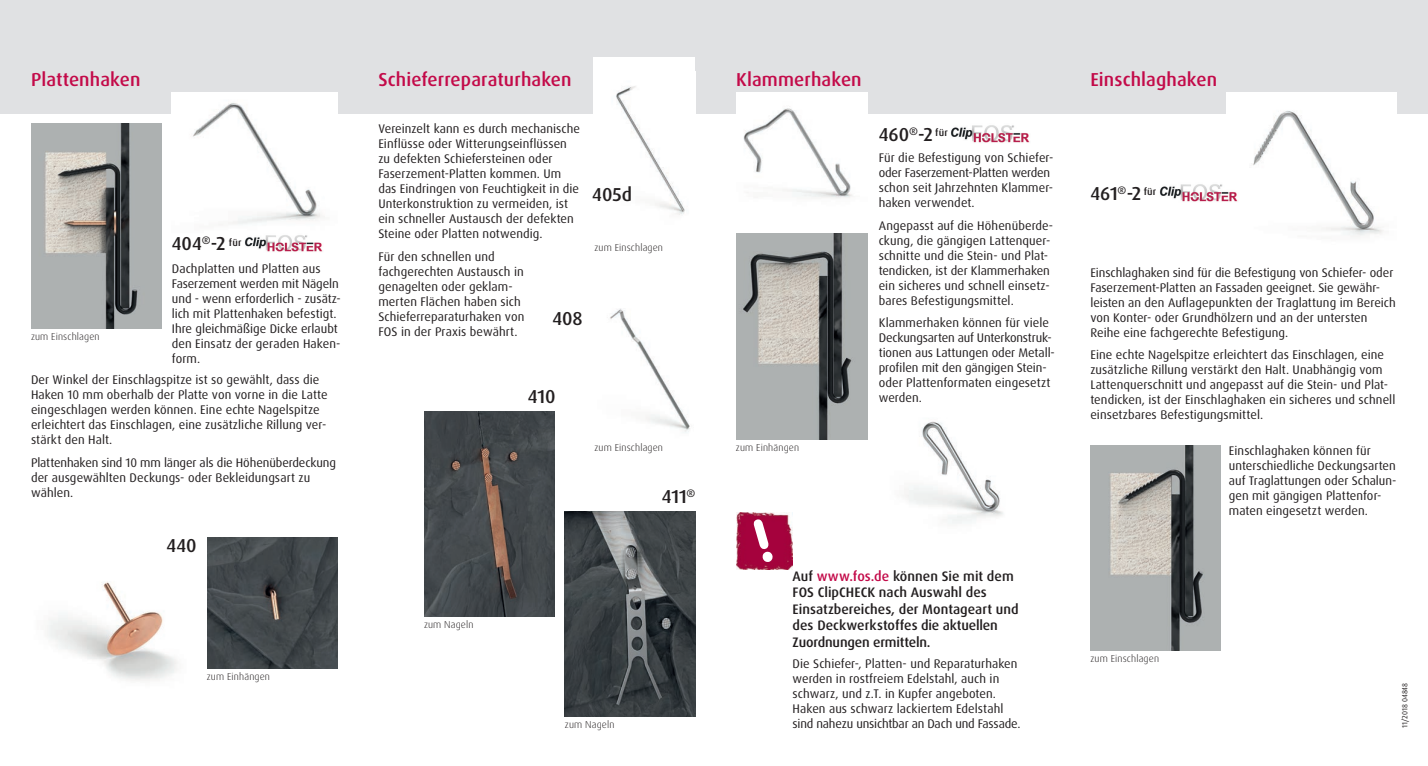
<style>
.page{position:relative;width:1428px;height:766px;background:#fff}
.page>*{position:absolute;margin:0;border:0;box-sizing:border-box;transform-origin:0 0}
.t1{font:500 18.75px "Dax OT";letter-spacing:.005em;color:#c30a49}
.t2{font:500 18.75px "Dax OT";color:#231f20}
.t3{font:500 13.75px/16.5px "Dax OT";color:#231f20}
.t4{font:12.5px/15px "Dax OT";letter-spacing:.005em;color:#231f20}
.t5{font:300 10px "Dax OT";letter-spacing:.015em;color:#231f20}
.t6{font:7.5px "Dax OT";color:#231f20}
.s1{color:#c30a49}
</style>
<div class="page">
<div style="left:0;top:0;width:1428px;height:113px;background:#e0e1e3"></div>
<img style="left:1227px;top:92px;width:169px;height:145px">
<img style="left:736px;top:92px;width:131px;height:106px">
<img style="left:903px;top:421px;width:100px;height:103px">
<img style="left:565px;top:511px;width:130px;height:205px">
<img style="left:610px;top:308px;width:80px;height:125px">
<img style="left:424px;top:411px;width:130px;height:205px">
<img style="left:31px;top:123px;width:130px;height:205px">
<img style="left:207px;top:537px;width:131px;height:131px">
<img style="left:736px;top:234px;width:131px;height:205px">
<div style="left:594px;top:57px;width:101px;height:182px;background:#fff"></div>
<img style="left:616px;top:86px;width:69px;height:129px">
<img style="left:736px;top:512px;width:57px;height:57px">
<svg style="left:754px;top:519px;width:19px;height:43px"></svg>
<img style="left:172px;top:92px;width:166px;height:133px">
<img style="left:47px;top:581px;width:131px;height:100px">
<img style="left:1090px;top:445px;width:131px;height:205px">
<img style="left:245px;top:235px;width:78px;height:17px">
<img style="left:951px;top:125px;width:79px;height:18px">
<img style="left:1160px;top:182px;width:79px;height:20px">
<h1 class="t1" style="left:31px;top:67px;width:111px">Plattenhaken</h1>
<h1 class="t1" style="left:378px;top:67px;width:195px">Schieferreparaturhaken</h1>
<h1 class="t1" style="left:736px;top:67px;width:127px">Klammerhaken</h1>
<h1 class="t1" style="left:1090px;top:67px;width:128px">Einschlaghaken</h1>
<p class="t4" style="left:378px;top:122px;width:203px">Vereinzelt kann es durch mechanische Einflüsse oder Witterungseinflüssen zu defekten Schiefersteinen oder Faserzement-Platten kommen. Um das Eindringen von Feuchtigkeit in die Unterkonstruktion zu vermeiden, ist ein schneller Austausch der defekten Steine oder Platten notwendig.</p>
<p class="t4" style="left:378px;top:250px;width:147px">Für den schnellen und fachgerechten Austausch in genagelten oder geklam&shy;merten Flächen haben sich<br>Schieferreparaturhaken von<br>FOS in der Praxis bewährt.</p>
<h1 class="t2" style="left:879px;top:122px;width:70px">460<sup>®</sup>-2 <sup>für</sup></h1>
<p class="t4" style="left:879px;top:150px;width:176px">Für die Befestigung von Schiefer&shy;oder Faserzement-Platten werden schon seit Jahrzehnten Klammer&shy;haken verwendet.</p>
<p class="t4" style="left:879px;top:218px;width:176px">Angepasst auf die Höhenüberde&shy;ckung, die gängigen Lattenquer&shy;schnitte und die Stein- und Plat&shy;tendicken, ist der Klammerhaken ein sicheres und schnell einsetz&shy;bares Befestigungsmittel.</p>
<p class="t4" style="left:879px;top:315px;width:178px">Klammerhaken können für viele<br>Deckungsarten auf Unterkonstruk&shy;tionen aus Lattungen oder Metall&shy;profilen mit den gängigen Stein&shy;oder Plattenformaten eingesetzt werden.</p>
<h1 class="t2" style="left:1090px;top:181px;width:67px">461<sup>®</sup>-2 <sup>für</sup></h1>
<h1 class="t2" style="left:592px;top:182px;width:41px">405d</h1>
<h1 class="t2" style="left:172px;top:232px;width:71px">404<sup>®</sup>-2 <sup>für</sup></h1>
<p class="t5" style="left:594px;top:241px;width:70px">zum Einschlagen</p>
<p class="t4" style="left:172px;top:261px;width:171px">Dachplatten und Platten aus<br>Faserzement werden mit Nägeln und - wenn erforderlich - zusätz&shy;lich mit Plattenhaken befestigt.<br>Ihre gleichmäßige Dicke erlaubt den Einsatz der geraden Haken&shy;form.</p>
<p class="t4" style="left:1090px;top:265px;width:307px">Einschlaghaken sind für die Befestigung von Schiefer- oder Faserzement-Platten an Fassaden geeignet. Sie gewähr&shy;leisten an den Auflagepunkten der Traglattung im Bereich von Konter- oder Grundhölzern und an der untersten Reihe eine fachgerechte Befestigung.</p>
<h1 class="t2" style="left:553px;top:306px;width:32px">408</h1>
<p class="t5" style="left:31px;top:330px;width:70px">zum Einschlagen</p>
<p class="t4" style="left:1090px;top:347px;width:306px">Eine echte Nagelspitze erleichtert das Einschlagen, eine zusätzliche Rillung verstärkt den Halt. Unabhängig vom Lattenquerschnitt und angepasst auf die Stein- und Plat&shy;tendicken, ist der Einschlaghaken ein sicheres und schnell einsetzbares Befestigungsmittel.</p>
<p class="t4" style="left:1229px;top:443px;width:169px">Einschlaghaken können für unterschiedliche Deckungsarten auf Traglattungen oder Schalun&shy;gen mit gängigen Plattenfor&shy;maten eingesetzt werden.</p>
<p class="t4" style="left:31px;top:372px;width:298px">Der Winkel der Einschlagspitze ist so gewählt, dass die Haken 10 mm oberhalb der Platte von vorne in die Latte eingeschlagen werden können. Eine echte Nagelspitze erleichtert das Einschlagen, eine zusätzliche Rillung ver&shy;stärkt den Halt.</p>
<p class="t4" style="left:31px;top:454px;width:307px">Plattenhaken sind 10 mm länger als die Höhenüberdeckung der ausgewählten Deckungs- oder Bekleidungsart zu wählen.</p>
<h1 class="t2" style="left:528px;top:384px;width:29px">410</h1>
<p class="t5" style="left:736px;top:441px;width:65px">zum Einhängen</p>
<p class="t5" style="left:594px;top:441px;width:70px">zum Einschlagen</p>
<h1 class="t2" style="left:662px;top:485px;width:35px">411<sup>®</sup></h1>
<h1 class="t2" style="left:167px;top:533px;width:32px">440</h1>
<p class="t5" style="left:207px;top:670px;width:65px">zum Einhängen</p>
<p class="t5" style="left:424px;top:618px;width:51px">zum Nageln</p>
<p class="t5" style="left:565px;top:718px;width:51px">zum Nageln</p>
<p class="t3" style="left:793px;top:567px;width:228px">Auf <span class="s1">www.fos.de</span> können Sie mit dem<br>FOS ClipCHECK nach Auswahl des<br>Einsatzbereiches, der Montageart und des Deckwerkstoffes die aktuellen<br>Zuordnungen ermitteln.</p>
<p class="t4" style="left:793px;top:656px;width:229px">Die Schiefer-, Platten- und Reparaturhaken werden in rostfreiem Edelstahl, auch in schwarz, und z.T. in Kupfer angeboten.<br>Haken aus schwarz lackiertem Edelstahl sind nahezu unsichtbar an Dach und Fassade.</p>
<p class="t5" style="left:1090px;top:651px;width:70px">zum Einschlagen</p>
<p class="t6" style="left:1400px;top:728px;width:47px;rotate:-90deg">11/2018 04848</p>
</div>
